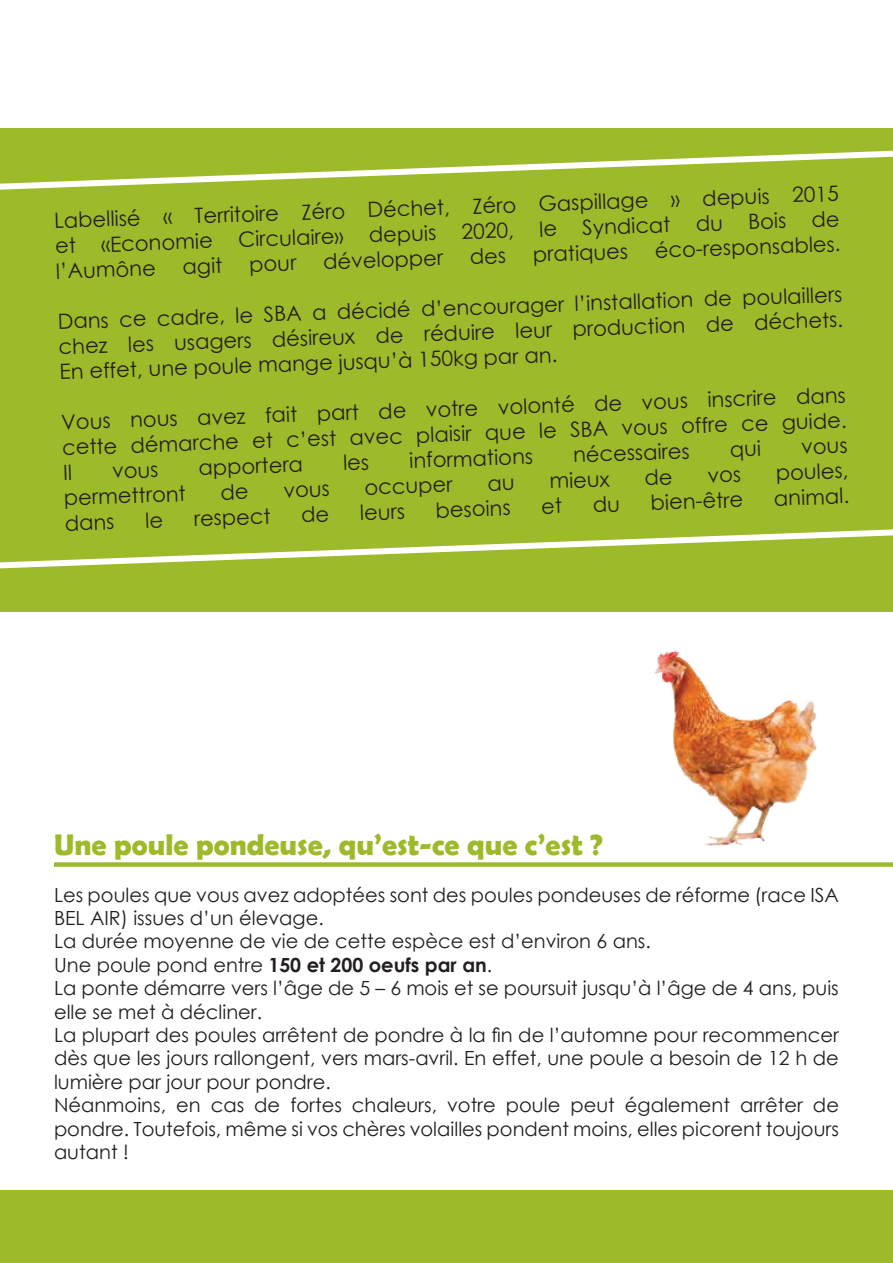
<style>
.page{position:relative;width:893px;height:1263px;background:#fff}
.page>*{position:absolute;margin:0;border:0;box-sizing:border-box;transform-origin:0 0}
.t1{font:700 30px "Berlin Sans FB Demi";color:#9cba29}
.t2{font:21px/25.2px "Century Gothic";color:#231f20}
.t3{font:19.5px/23.4px "Century Gothic";color:#231f20}
.s1{font-weight:700}
</style>
<div class="page">
<div style="left:0;top:128px;width:893px;height:483px;background:#9cba29"></div>
<svg style="left:0;top:150px;width:893px;height:40px"></svg>
<div style="left:0;top:1191px;width:893px;height:72px;background:#9cba29"></div>
<img style="left:655px;top:650px;width:162px;height:196px">
<div style="left:54px;top:862px;width:839px;height:5px;background:#9cba29"></div>
<svg style="left:0;top:529px;width:893px;height:40px"></svg>
<p class="t2" style="left:54px;top:208px;width:786px;text-align:justify;rotate:-2deg">Labellisé « Territoire Zéro Déchet, Zéro Gaspillage » depuis 2015 et «Economie Circulaire» depuis 2020, le Syndicat du Bois de l’Aumône</p>
<p class="t2" style="left:182px;top:254px;width:41px;rotate:-2deg">agit</p>
<p class="t2" style="left:249px;top:251px;width:49px;rotate:-2deg">pour</p>
<p class="t2" style="left:323px;top:249px;width:121px;rotate:-2deg">développer</p>
<p class="t2" style="left:533px;top:241px;width:97px;rotate:-2deg">pratiques</p>
<p class="t2" style="left:655px;top:237px;width:187px;rotate:-2deg">éco-responsables.</p>
<p class="t2" style="left:57px;top:308px;width:786px;rotate:-2deg">Dans ce cadre, le SBA a décidé d’encourager l’installation de poulaillers chez les usagers désireux de réduire leur production de déchets.</p>
<p class="t2" style="left:59px;top:359px;width:500px;rotate:-2deg">En effet, une poule mange jusqu’à 150kg par an.</p>
<p class="t2" style="left:61px;top:409px;width:786px;rotate:-2deg">Vous nous avez fait part de votre volonté de vous inscrire dans cette démarche et c’est avec plaisir que le SBA vous offre ce guide.</p>
<p class="t2" style="left:112px;top:458px;width:48px;rotate:-2deg">vous</p>
<p class="t2" style="left:198px;top:455px;width:106px;rotate:-2deg">apportera</p>
<p class="t2" style="left:409px;top:447px;width:125px;rotate:-2deg">informations</p>
<p class="t2" style="left:573px;top:442px;width:118px;rotate:-2deg">nécessaires</p>
<p class="t2" style="left:801px;top:434px;width:48px;rotate:-2deg">vous</p>
<p class="t2" style="left:64px;top:485px;width:123px;rotate:-2deg">permettront</p>
<p class="t2" style="left:283px;top:477px;width:48px;rotate:-2deg">vous</p>
<p class="t2" style="left:364px;top:474px;width:89px;rotate:-2deg">occuper</p>
<p class="t2" style="left:549px;top:468px;width:62px;rotate:-2deg">mieux</p>
<p class="t2" style="left:775px;top:460px;width:74px;rotate:-2deg">poules,</p>
<p class="t2" style="left:64px;top:510px;width:51px;rotate:-2deg">dans</p>
<p class="t2" style="left:193px;top:505px;width:78px;rotate:-2deg">respect</p>
<p class="t2" style="left:359px;top:500px;width:47px;rotate:-2deg">leurs</p>
<p class="t2" style="left:435px;top:497px;width:77px;rotate:-2deg">besoins</p>
<p class="t2" style="left:650px;top:490px;width:94px;rotate:-2deg">bien-être</p>
<p class="t2" style="left:773px;top:485px;width:77px;rotate:-2deg">animal.</p>
<p class="t1" style="left:54px;top:827px;width:550px">Une poule pondeuse, qu’est-ce que c’est ?</p>
<p class="t3" style="left:54px;top:882px;width:786px">Les poules que vous avez adoptées sont des poules pondeuses de réforme (race ISA<br>BEL AIR) issues d’un élevage.</p>
<p class="t3" style="left:54px;top:929px;width:598px">La durée moyenne de vie de cette espèce est d’environ 6 ans.</p>
<p class="t3" style="left:54px;top:953px;width:440px">Une poule pond entre <span class="s1">150 et 200 oeufs par an</span>.</p>
<p class="t3" style="left:54px;top:976px;width:786px">La ponte démarre vers l’âge de 5 – 6 mois et se poursuit jusqu’à l’âge de 4 ans, puis elle se met à décliner.</p>
<p class="t3" style="left:54px;top:1023px;width:786px;text-align:justify">La plupart des poules arrêtent de pondre à la fin de l’automne pour recommencer dès que les jours rallongent, vers mars-avril. En effet, une poule a besoin de 12 h de lumière par jour pour pondre.</p>
<p class="t3" style="left:54px;top:1093px;width:786px;text-align:justify">Néanmoins, en cas de fortes chaleurs, votre poule peut également arrêter de pondre. Toutefois, même si vos chères volailles pondent moins, elles picorent toujours autant !</p>
</div>
